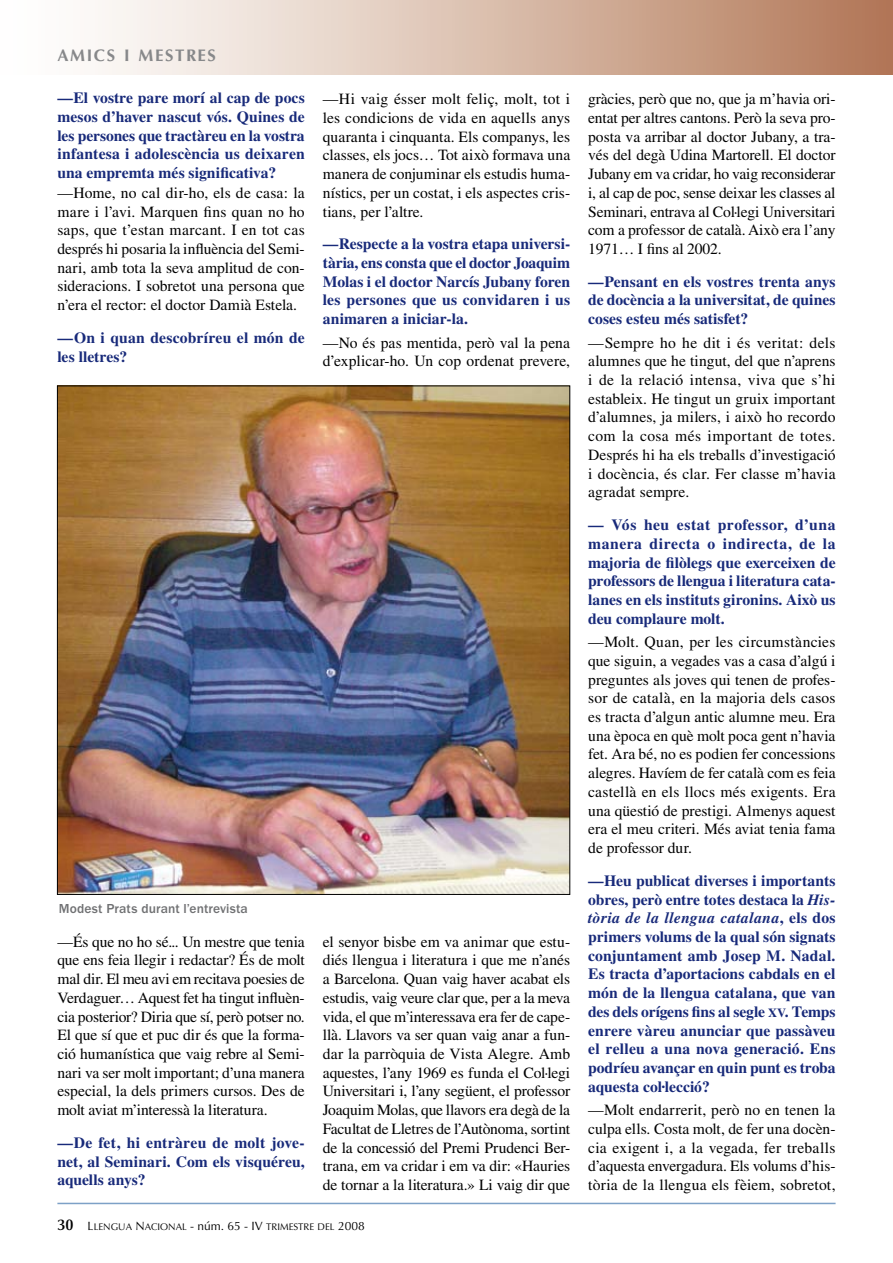
<style>
.page{position:relative;width:893px;height:1263px;background:#fff}
.page>*{position:absolute;margin:0;border:0;box-sizing:border-box;transform-origin:0 0}
.t1{font:16.8px "Optima LT Std Bold SC800";letter-spacing:.095em;color:#87888a}
.t2{font:15.6px/18.8px "Times";color:#000;text-align:justify}
.t3{font:700 15.6px/18.8px "Times";letter-spacing:.005em;color:#182a7a;text-align:justify}
.t4{font:500 13.5px "Franklin Gothic";letter-spacing:.01em;color:#707173}
.t5{font:9.6px "Optima LT Std SC800";color:#000}
.s1{font-family:"Optima LT Std";font-weight:600;font-size:15.6px}
.s2{font-size:12px}
.s3{font-family:"Optima LT Std";font-size:12px}
.s4{font-style:italic}
.s5{font-family:"Times Bold SC800";font-weight:400;font-size:12.45px}
</style>
<div class="page">
<div style="left:0;top:0;width:893px;height:74px;background:linear-gradient(to right,#fff,#b47a5a)"></div>
<hr style="left:57px;top:1203px;width:779px;height:1px;background:#7da1c7">
<img style="left:59px;top:388px;width:509px;height:505px">
<p class="t1" style="left:57px;top:45px;width:160px">AMICS I MESTRES</p>
<p class="t3" style="left:57px;top:88px;width:249px">—El vostre pare morí al cap de pocs mesos d’haver nascut vós. Quines de les persones que tractàreu en la vostra infantesa i adolescència us deixaren una empremta més significativa?</p>
<p class="t2" style="left:57px;top:183px;width:249px">—Home, no cal dir-ho, els de casa: la mare i l’avi. Marquen fins quan no ho saps, que t’estan marcant. I en tot cas després hi posaria la influència del Semi&shy;nari, amb tota la seva amplitud de con&shy;sideracions. I sobretot una persona que n’era el rector: el doctor Damià Estela.</p>
<p class="t3" style="left:57px;top:328px;width:249px">—On i quan descobríreu el món de les lletres?</p>
<p class="t2" style="left:323px;top:89px;width:249px">—Hi vaig ésser molt feliç, molt, tot i les condicions de vida en aquells anys quaranta i cinquanta. Els companys, les classes, els jocs… Tot això formava una manera de conjuminar els estudis huma&shy;nístics, per un costat, i els aspectes cris&shy;tians, per l’altre.</p>
<p class="t3" style="left:323px;top:234px;width:249px">—Respecte a la vostra etapa universi&shy;tària, ens consta que el doctor Joaquim Molas i el doctor Narcís Jubany foren les persones que us convidaren i us animaren a iniciar-la.</p>
<p class="t2" style="left:323px;top:333px;width:249px">—No és pas mentida, però val la pena d’explicar-ho. Un cop ordenat prevere,</p>
<p class="t4" style="left:59px;top:901px;width:190px">Modest Prats durant l’entrevista</p>
<p class="t2" style="left:57px;top:932px;width:249px">—És que no ho sé... Un mestre que tenia que ens feia llegir i redactar? És de molt mal dir. El meu avi em recitava poesies de Verdaguer… Aquest fet ha tingut influèn&shy;cia posterior? Diria que sí, però potser no.<br>El que sí que et puc dir és que la forma&shy;ció humanística que vaig rebre al Semi&shy;nari va ser molt important; d’una manera especial, la dels primers cursos. Des de molt aviat m’interessà la literatura.</p>
<p class="t3" style="left:57px;top:1133px;width:249px">—De fet, hi entràreu de molt jove&shy;net, al Seminari. Com els visquéreu, aquells anys?</p>
<p class="t2" style="left:323px;top:932px;width:249px">el senyor bisbe em va animar que estu&shy;diés llengua i literatura i que me n’anés a Barcelona. Quan vaig haver acabat els estudis, vaig veure clar que, per a la meva vida, el que m’interessava era fer de cape&shy;llà. Llavors va ser quan vaig anar a fun&shy;dar la parròquia de Vista Alegre. Amb aquestes, l’any 1969 es funda el Col·legi Universitari i, l’any següent, el professor Joaquim Molas, que llavors era degà de la Facultat de Lletres de l’Autònoma, sortint de la concessió del Premi Prudenci Ber&shy;trana, em va cridar i em va dir: «Hauries de tornar a la literatura.» Li vaig dir que</p>
<p class="t5" style="left:57px;top:1221px;width:309px"><span class="s1">30</span> <span class="s2">L</span>LENGUA <span class="s2">N</span>ACIONAL <span class="s3">- núm. 65 -</span> <span class="s2">IV</span> TRIMESTRE DEL <span class="s2">2008</span></p>
<p class="t2" style="left:588px;top:89px;width:249px">gràcies, però que no, que ja m’havia ori&shy;entat per altres cantons. Però la seva pro&shy;posta va arribar al doctor Jubany, a tra&shy;vés del degà Udina Martorell. El doctor Jubany em va cridar, ho vaig reconsiderar i, al cap de poc, sense deixar les classes al Seminari, entrava al Col·legi Universitari com a professor de català. Això era l’any 1971… I fins al 2002.</p>
<p class="t3" style="left:588px;top:272px;width:249px">—Pensant en els vostres trenta anys de docència a la universitat, de quines coses esteu més satisfet?</p>
<p class="t2" style="left:588px;top:333px;width:249px">—Sempre ho he dit i és veritat: dels alumnes que he tingut, del que n’aprens i de la relació intensa, viva que s’hi estableix. He tingut un gruix important d’alumnes, ja milers, i això ho recordo com la cosa més important de totes.<br>Després hi ha els treballs d’investigació i docència, és clar. Fer classe m’havia agradat sempre.</p>
<p class="t3" style="left:588px;top:515px;width:249px">— Vós heu estat professor, d’una manera directa o indirecta, de la majoria de filòlegs que exerceixen de professors de llengua i literatura cata&shy;lanes en els instituts gironins. Això us deu complaure molt.</p>
<p class="t2" style="left:588px;top:632px;width:249px">—Molt. Quan, per les circumstàncies que siguin, a vegades vas a casa d’algú i preguntes als joves qui tenen de profes&shy;sor de català, en la majoria dels casos es tracta d’algun antic alumne meu. Era una època en què molt poca gent n’havia fet. Ara bé, no es podien fer concessions alegres. Havíem de fer català com es feia castellà en els llocs més exigents. Era una qüestió de prestigi. Almenys aquest era el meu criteri. Més aviat tenia fama de professor dur.</p>
<p class="t3" style="left:588px;top:871px;width:249px">—Heu publicat diverses i importants obres, però entre totes destaca la <span class="s4">His&shy;tòria de la llengua catalana</span>, els dos primers volums de la qual són signats conjuntament amb Josep M. Nadal.<br>Es tracta d’aportacions cabdals en el món de la llengua catalana, que van des dels orígens fins al segle <span class="s5">XV</span>. Temps enrere vàreu anunciar que passàveu el relleu a una nova generació. Ens podríeu avançar en quin punt es troba aquesta col·lecció?</p>
<p class="t2" style="left:588px;top:1100px;width:249px">—Molt endarrerit, però no en tenen la culpa ells. Costa molt, de fer una docèn&shy;cia exigent i, a la vegada, fer treballs d’aquesta envergadura. Els volums d’his&shy;tòria de la llengua els fèiem, sobretot,</p>
</div>
